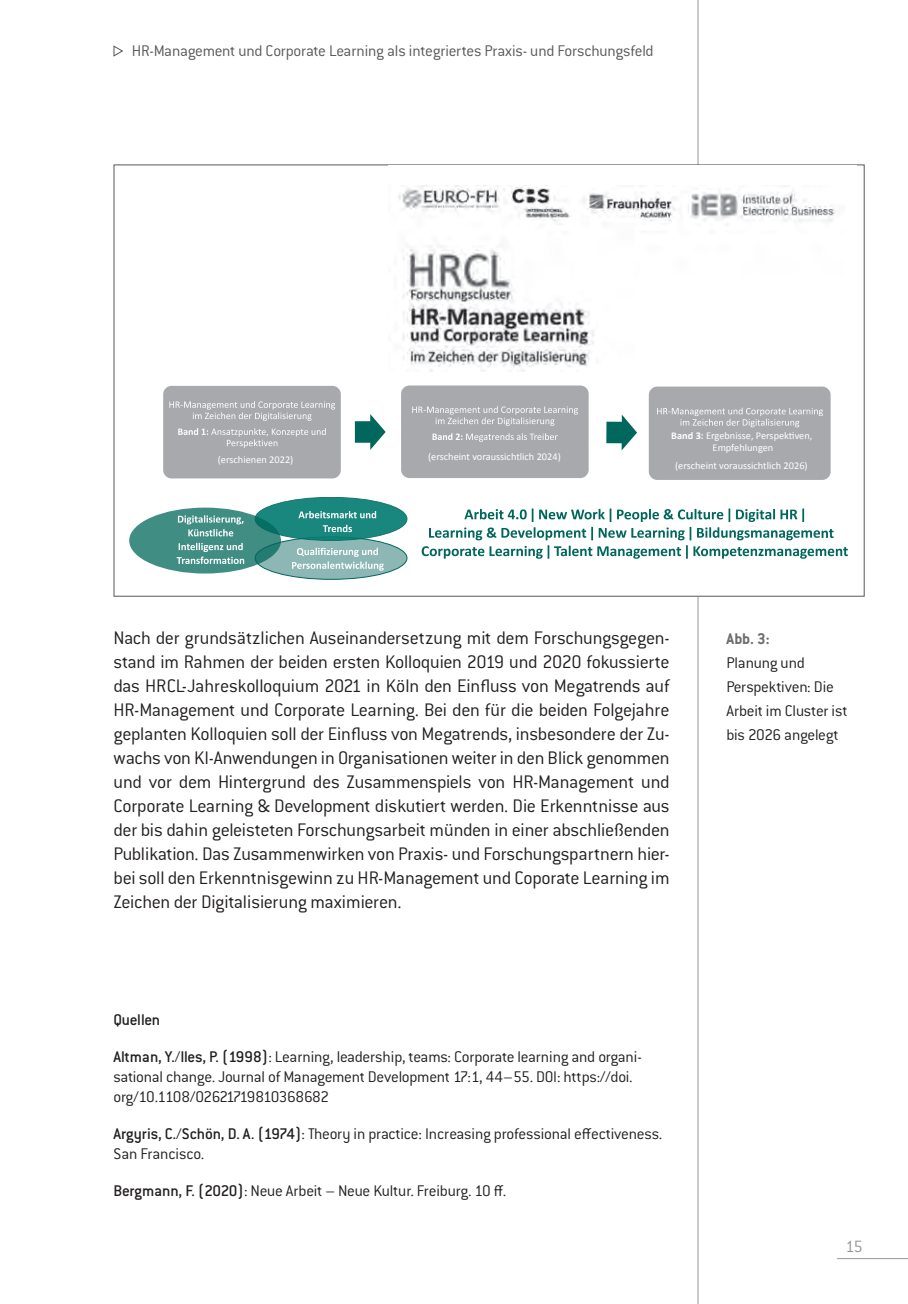
<style>
.page{position:relative;width:908px;height:1304px;background:#fff}
.page>*{position:absolute;margin:0;border:0;box-sizing:border-box;transform-origin:0 0}
.t1{font:300 20px/24px "Conduit ITC Std";letter-spacing:-.015em;color:#231f20;text-align:justify}
.t2{font:300 18px "Conduit ITC Std";color:#939598}
.t3{font:300 17px/24px "Conduit ITC Std";letter-spacing:-.015em;color:#231f20}
.t4{font:300 17px "Conduit ITC Std";letter-spacing:-.015em;color:#57585a}
.t5{font:700 17px "Conduit ITC Std";color:#6c6d70}
.t6{font:10.4px/12.4px "Calibri";color:#fff;text-align:center}
.s1{font-weight:700}
.s2{font-weight:500}
</style>
<div class="page">
<hr style="left:697px;top:0;width:1px;height:1304px;background:#939598">
<hr style="left:836px;top:1258px;width:71px;height:1px;background:#939598">
<svg style="left:113px;top:45px;width:10px;height:12px"></svg>
<div style="left:114px;top:165px;width:749px;height:431px;background:#fff"></div>
<div style="left:255px;top:537px;width:152px;height:42px;background:#8cb7b4;border-radius:50%"></div>
<div style="left:255px;top:497px;width:152px;height:43px;background:#1a877f;border-radius:50%"></div>
<div style="left:255px;top:497px;width:152px;height:44px;border:1px solid #00675c;border-radius:50%"></div>
<svg style="left:129px;top:508px;width:152px;height:66px;background:#3f8c83"></svg>
<svg style="left:178px;top:515px;width:65px;height:21px"></svg>
<svg style="left:176px;top:543px;width:68px;height:21px"></svg>
<svg style="left:292px;top:548px;width:91px;height:23px"></svg>
<svg style="left:298px;top:511px;width:78px;height:7px"></svg>
<svg style="left:322px;top:525px;width:30px;height:7px"></svg>
<div style="left:162px;top:385px;width:180px;height:95px;background:#a8a9ad;border-radius:9px"></div>
<div style="left:161px;top:384px;width:182px;height:97px;border:2px solid #fff;border-radius:9px"></div>
<svg style="left:169px;top:401px;width:166px;height:20px"></svg>
<svg style="left:178px;top:428px;width:147px;height:20px"></svg>
<svg style="left:355px;top:414px;width:30px;height:36px"></svg>
<div style="left:400px;top:384px;width:189px;height:95px;background:#a8a9ad;border-radius:9px"></div>
<div style="left:398px;top:383px;width:192px;height:97px;border:2px solid #fff;border-radius:9px"></div>
<svg style="left:412px;top:406px;width:165px;height:20px"></svg>
<svg style="left:432px;top:433px;width:125px;height:9px"></svg>
<svg style="left:606px;top:415px;width:30px;height:35px"></svg>
<div style="left:647px;top:385px;width:184px;height:96px;background:#a8a9ad;border-radius:10px"></div>
<div style="left:646px;top:384px;width:186px;height:98px;border:2px solid #fff;border-radius:10px"></div>
<svg style="left:657px;top:408px;width:165px;height:19px"></svg>
<svg style="left:421px;top:508px;width:426px;height:51px"></svg>
<img style="left:398px;top:186px;width:438px;height:186px">
<p class="t4" style="left:132px;top:41px;width:523px">HR-Management und Corporate Learning als integriertes Praxis- und Forschungsfeld</p>
<p class="t6" style="left:218px;top:454px;width:77px">(erschienen 2022)</p>
<p class="t6" style="left:428px;top:450px;width:134px">(erscheint voraussichtlich 2024)</p>
<p class="t6" style="left:671px;top:429px;width:142px"><span class="s1">Band 3:</span> Ergebnisse, Perspektiven,<br>Empfehlungen</p>
<p class="t6" style="left:674px;top:459px;width:134px">(erscheint voraussichtlich 2026)</p>
<p class="t1" style="left:113px;top:626px;width:557px">Nach der grundsätzlichen Auseinandersetzung mit dem Forschungsgegen&shy;stand im Rahmen der beiden ersten Kolloquien 2019 und 2020 fokussierte das HRCL-Jahreskolloquium 2021 in Köln den Einfluss von Megatrends auf HR-Management und Corporate Learning. Bei den für die beiden Folgejahre geplanten Kolloquien soll der Einfluss von Megatrends, insbesondere der Zu&shy;wachs von KI-Anwendungen in Organisationen weiter in den Blick genommen und vor dem Hintergrund des Zusammenspiels von HR-Management und Corporate Learning &amp; Development diskutiert werden. Die Erkenntnisse aus der bis dahin geleisteten Forschungsarbeit münden in einer abschließenden Publikation. Das Zusammenwirken von Praxis- und Forschungspartnern hier&shy;bei soll den Erkenntnisgewinn zu HR-Management und Coporate Learning im Zeichen der Digitalisierung maximieren.</p>
<p class="t3" style="left:113px;top:1000px;width:529px;line-height:37px"><span class="s2">Quellen<br>Altman, Y./Iles, P. (1998)</span>: Learning, leadership, teams: Corporate learning and organi-</p>
<p class="t3" style="left:113px;top:1066px;width:520px;line-height:20px">sational change. Journal of Management Development 17:1, 44–55. DOI: https://doi. org/10.1108/02621719810368682</p>
<p class="t3" style="left:113px;top:1123px;width:550px;line-height:20px"><span class="s2">Argyris, C./Schön, D. A. (1974)</span>: Theory in practice: Increasing professional effectiveness.<br>San Francisco.</p>
<p class="t3" style="left:113px;top:1178px;width:394px"><span class="s2">Bergmann, F. (2020)</span>: Neue Arbeit – Neue Kultur. Freiburg. 10 ff.</p>
<p class="t5" style="left:726px;top:629px;width:45px">Abb. 3:</p>
<p class="t3" style="left:726px;top:651px;width:123px">Planung und<br>Perspektiven: Die<br>Arbeit im Cluster ist bis 2026 angelegt</p>
<p class="t2" style="left:845px;top:1235px;width:18px">15</p>
</div>
